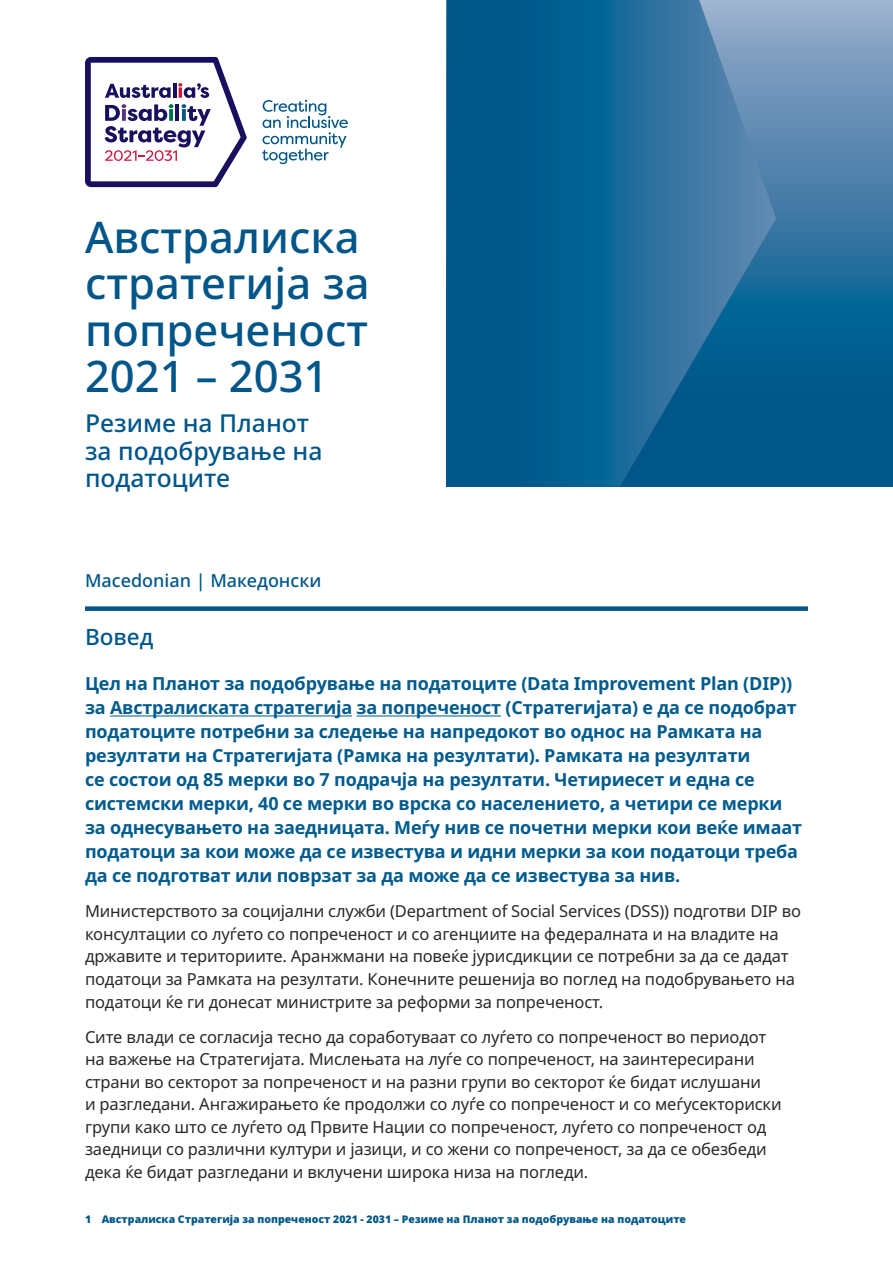
<style>
.page{position:relative;width:893px;height:1263px;background:#fff}
.page>*{position:absolute;margin:0;border:0;box-sizing:border-box;transform-origin:0 0}
.t1{font:500 43.5px/46.5px "Noto Sans";color:#005689}
.t2{font:500 24.6px/27.5px "Noto Sans";color:#005689}
.t3{font:500 22.5px "Noto Sans";color:#005689}
.t4{font:700 18px/24px "Noto Sans";letter-spacing:-.01em;color:#005b8e}
.t5{font:500 18px "Noto Sans";color:#00568a}
.t6{font:16.5px/22.5px "Noto Sans";letter-spacing:-.01em;color:#292829}
.t7{font:900 10.5px "Noto Sans";color:#005689}
.s1{font-weight:800}
</style>
<div class="page">
<div style="left:85px;top:606px;width:723px;height:5px;background:#005689"></div>
<hr style="left:110px;top:715px;width:242px;height:1px;background:#005b8e">
<hr style="left:357px;top:715px;width:144px;height:1px;background:#005b8e">
<svg style="left:262px;top:100px;width:86px;height:64px"></svg>
<svg style="left:85px;top:57px;width:162px;height:130px"></svg>
<svg style="left:776px;top:0;width:117px;height:487px"></svg>
<svg style="left:446px;top:0;width:330px;height:487px"></svg>
<h1 class="t1" style="left:85px;top:214px;width:286px">Австралиска стратегија за попреченост<br>2021 – 2031</h1>
<p class="t2" style="left:85px;top:410px;width:239px">Резиме на Планот за подобрување на податоците</p>
<p class="t5" style="left:85px;top:571px;width:238px">Macedonian | Mакедонски</p>
<h2 class="t3" style="left:85px;top:624px;width:70px">Вовед</h2>
<p class="t4" style="left:85px;top:672px;width:718px">Цел на Планот за подобрување на податоците (Data Improvement Plan (DIP)) за Австралиската стратегија за попреченост (Стратегијата) е да се подобрат податоците потребни за следење на напредокот во однос на Рамката на резултати на Стратегијата (Рамка на резултати)<span class="s1">.</span> Рамката на резултати<br>се состои од 85 мерки во 7 подрачја на резултати. Четириесет и една се системски мерки, 40 се мерки во врска со населението, а четири се мерки за однесувањето на заедницата. Меѓу нив се почетни мерки кои веќе имаат податоци за кои може да се известува и идни мерки за кои податоци треба да се подготват или поврзат за да може да се известува за нив.</p>
<p class="t6" style="left:85px;top:900px;width:718px">Министерството за социјални служби (Department of Social Services (DSS)) подготви DIP во консултации со луѓето со попреченост и со агенциите на федералната и на владите на државите и териториите. Аранжмани на повеќе јурисдикции се потребни за да се дадат податоци за Рамката на резултати. Конечните решенија во поглед на подобрувањето на податоци ќе ги донесат министрите за реформи за попреченост.</p>
<p class="t6" style="left:85px;top:1026px;width:698px">Сите влади се согласија тесно да соработуваат со луѓето со попреченост во периодот на важење на Стратегијата. Мислењата на луѓе со попреченост, на заинтересирани страни во секторот за попреченост и на разни групи во секторот ќе бидат ислушани<br>и разгледани. Ангажирањето ќе продолжи со луѓе со попреченост и со меѓусекториски групи како што се луѓето од Првите Нации со попреченост, луѓето со попреченост од заедници со различни култури и јазици, и со жени со попреченост, за да се обезбеди дека ќе бидат разгледани и вклучени широка низа на погледи.</p>
<p class="t7" style="left:85px;top:1213px;width:602px">1 Австралиска Стратегија за попреченост 2021 - 2031 – Резиме на Планот за подобрување на податоците</p>
</div>
